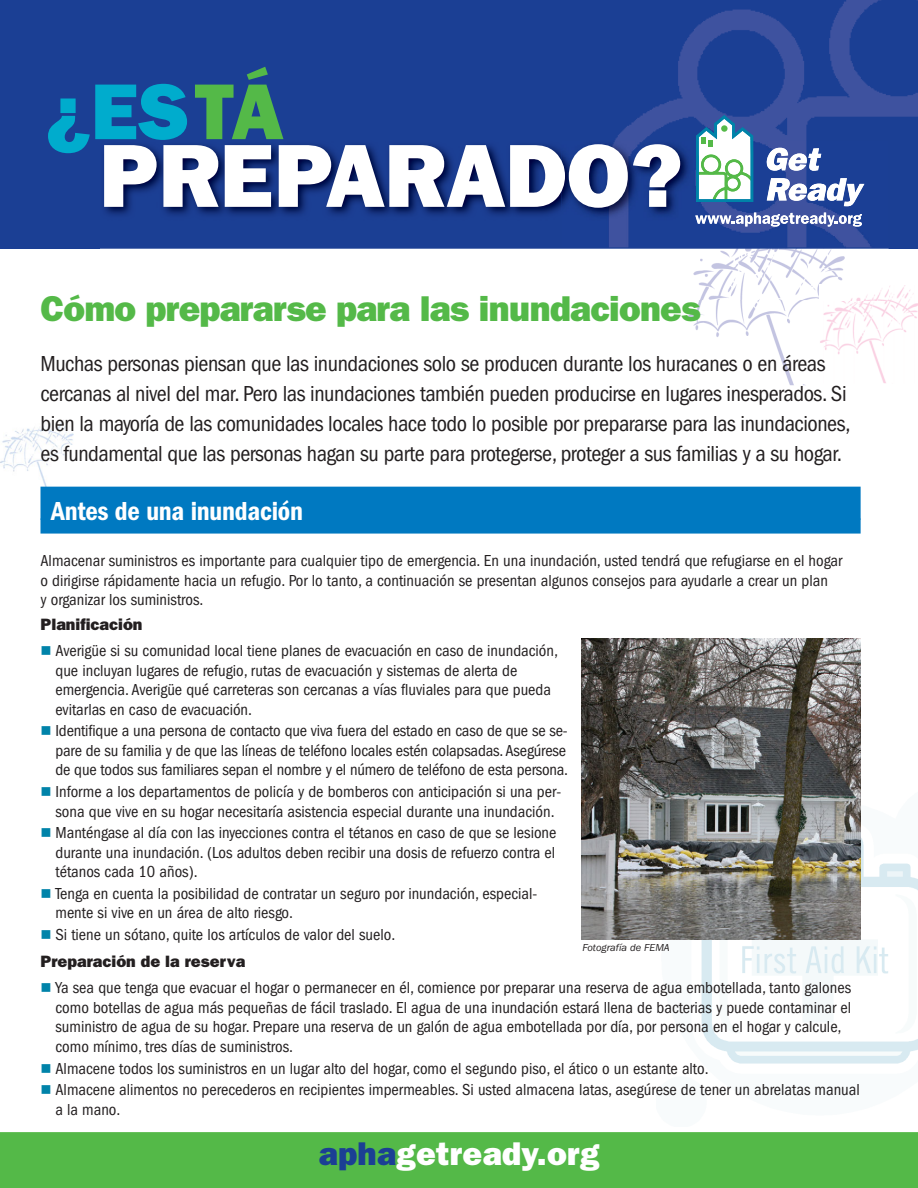
<style>
.page{position:relative;width:918px;height:1188px;background:#fff}
.page>*{position:absolute;margin:0;border:0;box-sizing:border-box;transform-origin:0 0}
.t1{font:800 90px "Franklin Gothic";color:#fff}
.t2{font:800 79.5px "Franklin Gothic";color:#00accd}
.t3{font:800 36px "Franklin Gothic";letter-spacing:-.02em;color:#54b948}
.t4{font:800 33px "Franklin Gothic";letter-spacing:.01em;color:#fff}
.t5{font:600 condensed 27px "Franklin Gothic";letter-spacing:-.01em;color:#fff}
.t6{font:condensed 22.5px/30px "Franklin Gothic";letter-spacing:-.02em;color:#231f20}
.t7{font:condensed 16.5px/19.5px "Franklin Gothic";color:#231f20}
.t8{font:800 16.5px "Franklin Gothic";color:#231f20}
.t9{font:italic 10.5px "Franklin Gothic";color:#231f20}
.s1{color:#54b948}
.s2{color:#0083a9}
.s3{font-weight:800;font-stretch:normal}
.s4{color:#1b3f94}
</style>
<div class="page">
<img style="left:656px;top:838px;width:262px;height:226px">
<img style="left:687px;top:300px;width:118px;height:85px">
<img style="left:820px;top:285px;width:98px;height:98px">
<img style="left:0;top:420px;width:74px;height:67px">
<div style="left:0;top:0;width:918px;height:248px;background:#1b3f94"></div>
<img style="left:615px;top:0;width:303px;height:140px">
<img style="left:100px;top:144px;width:788px;height:156px">
<img style="left:820px;top:285px;width:68px;height:15px">
<img style="left:561px;top:140px;width:327px;height:107px">
<img style="left:767px;top:178px;width:23px;height:23px">
<img style="left:788px;top:184px;width:38px;height:17px">
<img style="left:826px;top:178px;width:21px;height:23px">
<img style="left:844px;top:184px;width:20px;height:22px">
<img style="left:766px;top:148px;width:22px;height:23px">
<img style="left:788px;top:153px;width:20px;height:18px">
<img style="left:808px;top:148px;width:13px;height:23px">
<svg style="left:695px;top:213px;width:167px;height:14px;background:#8694c3"></svg>
<svg style="left:696px;top:115px;width:57px;height:25px"></svg>
<img style="left:696px;top:140px;width:57px;height:62px">
<img style="left:100px;top:144px;width:36px;height:9px">
<div style="left:40px;top:487px;width:821px;height:33px;background:#0079c1"></div>
<div style="left:40px;top:519px;width:821px;height:15px;background:#0079c1"></div>
<div style="left:0;top:1140px;width:918px;height:48px;background:#54b948"></div>
<div style="left:0;top:1132px;width:918px;height:33px;background:#54b948"></div>
<img style="left:582px;top:638px;width:279px;height:301px">
<h2 class="t2" style="left:45px;top:85px;width:240px">¿ES <span class="s1">TÁ</span></h2>
<h1 class="t1" style="left:99px;top:145px;width:586px">PREPARADO?</h1>
<h3 class="t3" style="left:40px;top:296px;width:662px">Cómo prepararse para las inundaciones</h3>
<p class="t6" style="left:40px;top:350px;width:812px">Muchas personas piensan que las inundaciones solo se producen durante los huracanes o en áreas cercanas al nivel del mar. Pero las inundaciones también pueden producirse en lugares inesperados. Si bien la mayoría de las comunidades locales hace todo lo posible por prepararse para las inundaciones, es fundamental que las personas hagan su parte para protegerse, proteger a sus familias y a su hogar.</p>
<h3 class="t5" style="left:51px;top:502px;width:253px">Antes de una inundación</h3>
<p class="t7" style="left:40px;top:552px;width:803px">Almacenar suministros es importante para cualquier tipo de emergencia. En una inundación, usted tendrá que refugiarse en el hogar o dirigirse rápidamente hacia un refugio. Por lo tanto, a continuación se presentan algunos consejos para ayudarle a crear un plan<br>y organizar los suministros.</p>
<p class="t8" style="left:40px;top:619px;width:103px">Planificación</p>
<p class="t7" style="left:56px;top:642px;width:504px;text-indent:-15px"><span class="s2">■</span> Averigüe si su comunidad local tiene planes de evacuación en caso de inundación, que incluyan lugares de refugio, rutas de evacuación y sistemas de alerta de emergencia. Averigüe qué carreteras son cercanas a vías fluviales para que pueda evitarlas en caso de evacuación.</p>
<p class="t7" style="left:56px;top:723px;width:514px;text-indent:-15px"><span class="s2">■</span> Identifique a una persona de contacto que viva fuera del estado en caso de que se se&shy;pare de su familia y de que las líneas de teléfono locales estén colapsadas. Asegúrese de que todos sus familiares sepan el nombre y el número de teléfono de esta persona.</p>
<p class="t7" style="left:40px;top:783px;width:522px;text-align:center"><span class="s2">■</span> Informe a los departamentos de policía y de bomberos con anticipación si una per&shy;sona que vive en su hogar necesitaría asistencia especial durante una inundación.</p>
<p class="t7" style="left:56px;top:824px;width:503px;text-align:justify;text-indent:-15px"><span class="s2">■</span> Manténgase al día con las inyecciones contra el tétanos en caso de que se lesione durante una inundación. (Los adultos deben recibir una dosis de refuerzo contra el tétanos cada 10 años).</p>
<p class="t7" style="left:56px;top:885px;width:483px;text-indent:-15px"><span class="s2">■</span> Tenga en cuenta la posibilidad de contratar un seguro por inundación, especial&shy;mente si vive en un área de alto riesgo.</p>
<p class="t7" style="left:40px;top:922px;width:356px;line-height:27px"><span class="s2">■</span> Si tiene un sótano, quite los artículos de valor del suelo.<br><span class="s3">Preparación de la reserva</span></p>
<p class="t7" style="left:56px;top:980px;width:797px;text-indent:-15px"><span class="s2">■</span> Ya sea que tenga que evacuar el hogar o permanecer en él, comience por preparar una reserva de agua embotellada, tanto galones como botellas de agua más pequeñas de fácil traslado. El agua de una inundación estará llena de bacterias y puede contaminar el suministro de agua de su hogar. Prepare una reserva de un galón de agua embotellada por día, por persona en el hogar y calcule, como mínimo, tres días de suministros.</p>
<p class="t7" style="left:40px;top:1060px;width:670px"><span class="s2">■</span> Almacene todos los suministros en un lugar alto del hogar, como el segundo piso, el ático o un estante alto.</p>
<p class="t7" style="left:56px;top:1081px;width:806px;text-indent:-15px"><span class="s2">■</span> Almacene alimentos no perecederos en recipientes impermeables. Si usted almacena latas, asegúrese de tener un abrelatas manual a la mano.</p>
<h3 class="t4" style="left:319px;top:1142px;width:282px"><span class="s4">apha</span>getready.org</h3>
<p class="t9" style="left:582px;top:944px;width:89px">Fotografía de FEMA</p>
</div>
